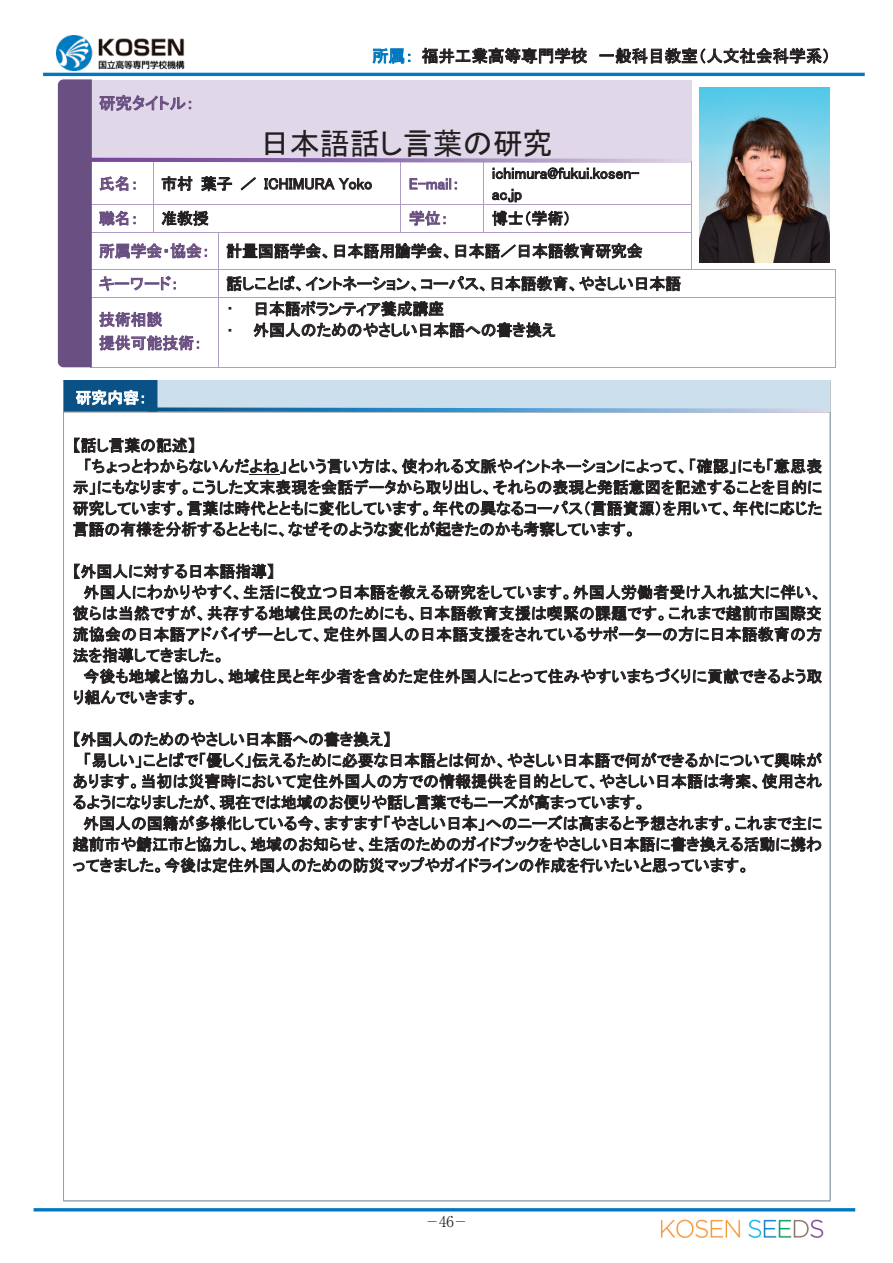
<style>
.page{position:relative;width:893px;height:1263px;background:#fff}
.page>*{position:absolute;margin:0;border:0;box-sizing:border-box;transform-origin:0 0}
.t1{font:30px "MS P Gothic";color:#231f20}
.t2{font:16.5px "MS P Gothic";color:#231f20}
.t3{font:16.5px "MS P Gothic";color:#6a4f81}
.t4{font:15.9px/21px "MS P Gothic";letter-spacing:.005em;color:#231f20}
.t5{font:15.9px "MS P Gothic";letter-spacing:.025em;color:#231f20}
.t6{font:15.9px/23.4px "MS P Gothic";color:#6a4f81}
.t7{font:15.9px "MS P Gothic";color:#fff}
.t8{font:300 14.85px "Ryumin Pr 6";color:#231f20;scale:.6 1}
.s1{color:#0078c0}
.s2{color:#6a4f81}
</style>
<div class="page">
<hr style="left:43px;top:73px;width:822px;height:3px;background:#0078c0">
<hr style="left:692px;top:269px;width:143px;height:1px;background:#af9cc7">
<hr style="left:218px;top:297px;width:617px;height:1px;background:#af9cc7">
<svg style="left:835px;top:269px;width:1px;height:29px"></svg>
<hr style="left:218px;top:367px;width:617px;height:1px;background:#af9cc7">
<hr style="left:835px;top:298px;width:1px;height:69px;background:#af9cc7">
<svg style="left:58px;top:79px;width:634px;height:289px"></svg>
<img style="left:63px;top:380px;width:768px;height:821px">
<hr style="left:249px;top:474px;width:31px;height:1px;background:#231f20">
<svg style="left:148px;top:407px;width:679px;height:6px;background:#77a8cd"></svg>
<img style="left:57px;top:35px;width:127px;height:35px">
<hr style="left:34px;top:1208px;width:821px;height:3px;background:#0078c0">
<img style="left:660px;top:1219px;width:164px;height:19px">
<svg style="left:699px;top:87px;width:131px;height:176px"></svg>
<img style="left:700px;top:88px;width:129px;height:175px">
<p class="t3" style="left:99px;top:95px;width:97px">研究タイトル：</p>
<p class="t2" style="left:372px;top:48px;width:460px"><span class="s1">所属：</span> 福井工業高等専門学校 一般科目教室（人文社会科学系）</p>
<h1 class="t1" style="left:260px;top:128px;width:295px">日本語話し言葉の研究</h1>
<p class="t6" style="left:99px;top:172px;width:41px">氏名：</p>
<p class="t4" style="left:161px;top:173px;width:212px">市村 葉子 ／ ICHIMURA Yoko</p>
<p class="t6" style="left:409px;top:172px;width:52px">E-mail：</p>
<p class="t4" style="left:492px;top:162px;width:149px">ichimura@fukui.kosen&shy;ac.jp</p>
<p class="t6" style="left:99px;top:206px;width:41px">職名：</p>
<p class="t4" style="left:161px;top:208px;width:49px">准教授</p>
<p class="t6" style="left:409px;top:206px;width:41px">学位：</p>
<p class="t4" style="left:99px;top:202px;width:545px;line-height:32.7px;text-indent:393px">博士（学術）<br><span class="s2">所属学会・協会：</span> 計量国語学会、日本語用論学会、日本語／日本語教育研究会<span class="s2">キーワード：</span></p>
<p class="t4" style="left:226px;top:273px;width:456px">話しことば、イントネーション、コーパス、日本語教育、やさしい日本語</p>
<p class="t6" style="left:99px;top:308px;width:104px">技術相談<br>提供可能技術：</p>
<p class="t4" style="left:226px;top:298px;width:331px">・ 日本語ボランティア養成講座<br>・ 外国人のためのやさしい日本語への書き換え</p>
<p class="t7" style="left:76px;top:390px;width:73px">研究内容：</p>
<p class="t4" style="left:73px;top:435px;width:124px">【話し言葉の記述】</p>
<p class="t5" style="left:84px;top:458px;width:740px">「ちょっとわからないんだよね」という言い方は、使われる文脈やイントネーションによって、「確認」にも「意思表</p>
<p class="t4" style="left:73px;top:477px;width:751px">示」にもなります。こうした文末表現を会話データから取り出し、それらの表現と発話意図を記述することを目的に</p>
<p class="t4" style="left:73px;top:498px;width:751px">研究しています。言葉は時代とともに変化しています。年代の異なるコーパス（言語資源）を用いて、年代に応じた</p>
<p class="t4" style="left:73px;top:519px;width:565px">言語の有様を分析するとともに、なぜそのような変化が起きたのかも考察しています。</p>
<p class="t4" style="left:73px;top:561px;width:203px">【外国人に対する日本語指導】</p>
<p class="t4" style="left:83px;top:582px;width:740px">外国人にわかりやすく、生活に役立つ日本語を教える研究をしています。外国人労働者受け入れ拡大に伴い、</p>
<p class="t4" style="left:73px;top:603px;width:751px">彼らは当然ですが、共存する地域住民のためにも、日本語教育支援は喫緊の課題です。これまで越前市国際交</p>
<p class="t5" style="left:73px;top:626px;width:751px">流協会の日本語アドバイザーとして、定住外国人の日本語支援をされているサポーターの方に日本語教育の方</p>
<p class="t4" style="left:73px;top:645px;width:154px">法を指導してきました。</p>
<p class="t4" style="left:83px;top:666px;width:740px">今後も地域と協力し、地域住民と年少者を含めた定住外国人にとって住みやすいまちづくりに貢献できるよう取</p>
<p class="t4" style="left:73px;top:687px;width:127px">り組んでいきます。</p>
<p class="t4" style="left:73px;top:729px;width:320px">【外国人のためのやさしい日本語への書き換え】</p>
<p class="t4" style="left:83px;top:750px;width:740px">「易しい」ことばで「優しく」伝えるために必要な日本語とは何か、やさしい日本語で何ができるかについて興味が</p>
<p class="t4" style="left:73px;top:771px;width:751px">あります。当初は災害時において定住外国人の方での情報提供を目的として、やさしい日本語は考案、使用され</p>
<p class="t4" style="left:73px;top:792px;width:575px">るようになりましたが、現在では地域のお便りや話し言葉でもニーズが高まっています。</p>
<p class="t4" style="left:83px;top:813px;width:740px">外国人の国籍が多様化している今、ますます「やさしい日本」へのニーズは高まると予想されます。これまで主に</p>
<p class="t4" style="left:73px;top:834px;width:751px">越前市や鯖江市と協力し、地域のお知らせ、生活のためのガイドブックをやさしい日本語に書き換える活動に携わ</p>
<p class="t4" style="left:73px;top:855px;width:678px">ってきました。今後は定住外国人のための防災マップやガイドラインの作成を行いたいと思っています。</p>
<p class="t8" style="left:428px;top:1210px;width:64px">─46─</p>
</div>
